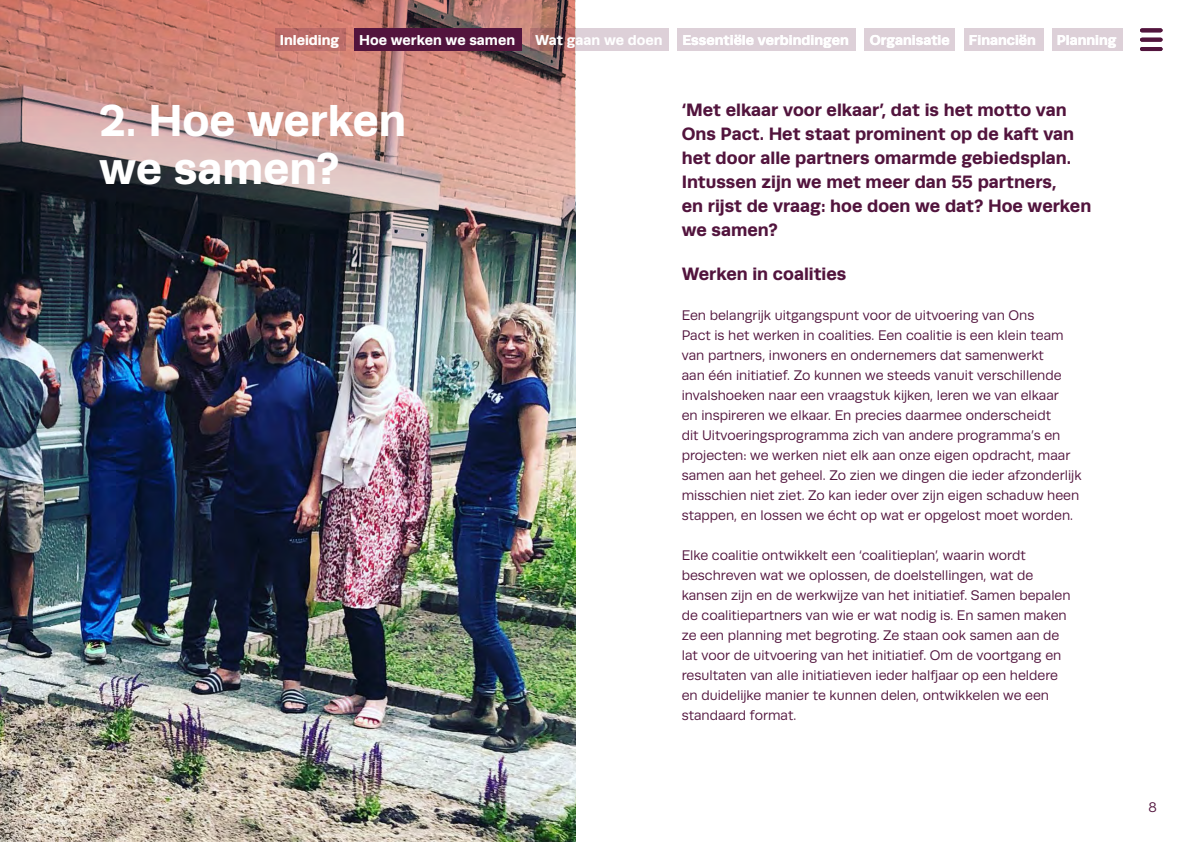
<style>
.page{position:relative;width:1191px;height:842px;background:#fff}
.page>*{position:absolute;margin:0;border:0;box-sizing:border-box;transform-origin:0 0}
.t1{font:700 45px/48px "Runda";color:#fff}
.t2{font:700 18px/24px "Runda";color:#52143d}
.t3{font:700 14.4px "Runda";color:#fff}
.t4{font:14px/20px "Runda";color:#52143d}
</style>
<div class="page">
<img style="left:0;top:328px;width:575px;height:514px">
<img style="left:0;top:0;width:575px;height:328px">
<svg style="left:1142px;top:28px;width:18px;height:4px"></svg>
<svg style="left:1142px;top:38px;width:18px;height:4px"></svg>
<hr style="left:1142px;top:47px;width:18px;height:4px;background:#52143d">
<div style="left:1051px;top:28px;width:71px;height:23px;background:#ddd0d8"></div>
<div style="left:963px;top:28px;width:80px;height:23px;background:#ddd0d8"></div>
<div style="left:864px;top:28px;width:91px;height:23px;background:#ddd0d8"></div>
<div style="left:677px;top:28px;width:179px;height:23px;background:#ddd0d8"></div>
<svg style="left:530px;top:28px;width:139px;height:23px;background:#c5abb0"></svg>
<div style="left:354px;top:28px;width:167px;height:23px;background:#52143d"></div>
<div style="left:275px;top:28px;width:71px;height:23px;background:#bc6d6a"></div>
<p class="t3" style="left:280px;top:31px;width:61px">Inleiding</p>
<p class="t3" style="left:359px;top:31px;width:157px">Hoe werken we samen</p>
<p class="t3" style="left:535px;top:31px;width:129px">Wat gaan we doen</p>
<p class="t3" style="left:682px;top:31px;width:168px">Essentiële verbindingen</p>
<p class="t3" style="left:869px;top:31px;width:82px">Organisatie</p>
<p class="t3" style="left:969px;top:31px;width:69px">Financiën</p>
<p class="t3" style="left:1056px;top:31px;width:61px">Planning</p>
<h1 class="t1" style="left:99px;top:96px;width:308px">2. Hoe werken we samen?</h1>
<p class="t2" style="left:681px;top:98px;width:411px">‘Met elkaar voor elkaar’, dat is het motto van Ons Pact. Het staat prominent op de kaft van het door alle partners omarmde gebiedsplan.<br>Intussen zijn we met meer dan 55 partners,<br>en rijst de vraag: hoe doen we dat? Hoe werken we samen?</p>
<p class="t2" style="left:681px;top:261px;width:166px">Werken in coalities</p>
<p class="t4" style="left:681px;top:305px;width:401px">Een belangrijk uitgangspunt voor de uitvoering van Ons<br>Pact is het werken in coalities. Een coalitie is een klein team van partners, inwoners en ondernemers dat samenwerkt<br>aan één initiatief. Zo kunnen we steeds vanuit verschillende invalshoeken naar een vraagstuk kijken, leren we van elkaar<br>en inspireren we elkaar. En precies daarmee onderscheidt<br>dit Uitvoeringsprogramma zich van andere programma’s en projecten: we werken niet elk aan onze eigen opdracht, maar samen aan het geheel. Zo zien we dingen die ieder afzonderlijk misschien niet ziet. Zo kan ieder over zijn eigen schaduw heen stappen, en lossen we écht op wat er opgelost moet worden.</p>
<p class="t4" style="left:681px;top:545px;width:390px">Elke coalitie ontwikkelt een ‘coalitieplan’, waarin wordt beschreven wat we oplossen, de doelstellingen, wat de kansen zijn en de werkwijze van het initiatief. Samen bepalen de coalitiepartners van wie er wat nodig is. En samen maken ze een planning met begroting. Ze staan ook samen aan de lat voor de uitvoering van het initiatief. Om de voortgang en resultaten van alle initiatieven ieder halfjaar op een heldere en duidelijke manier te kunnen delen, ontwikkelen we een standaard format.</p>
<p class="t4" style="left:1148px;top:797px;width:10px">8</p>
</div>
